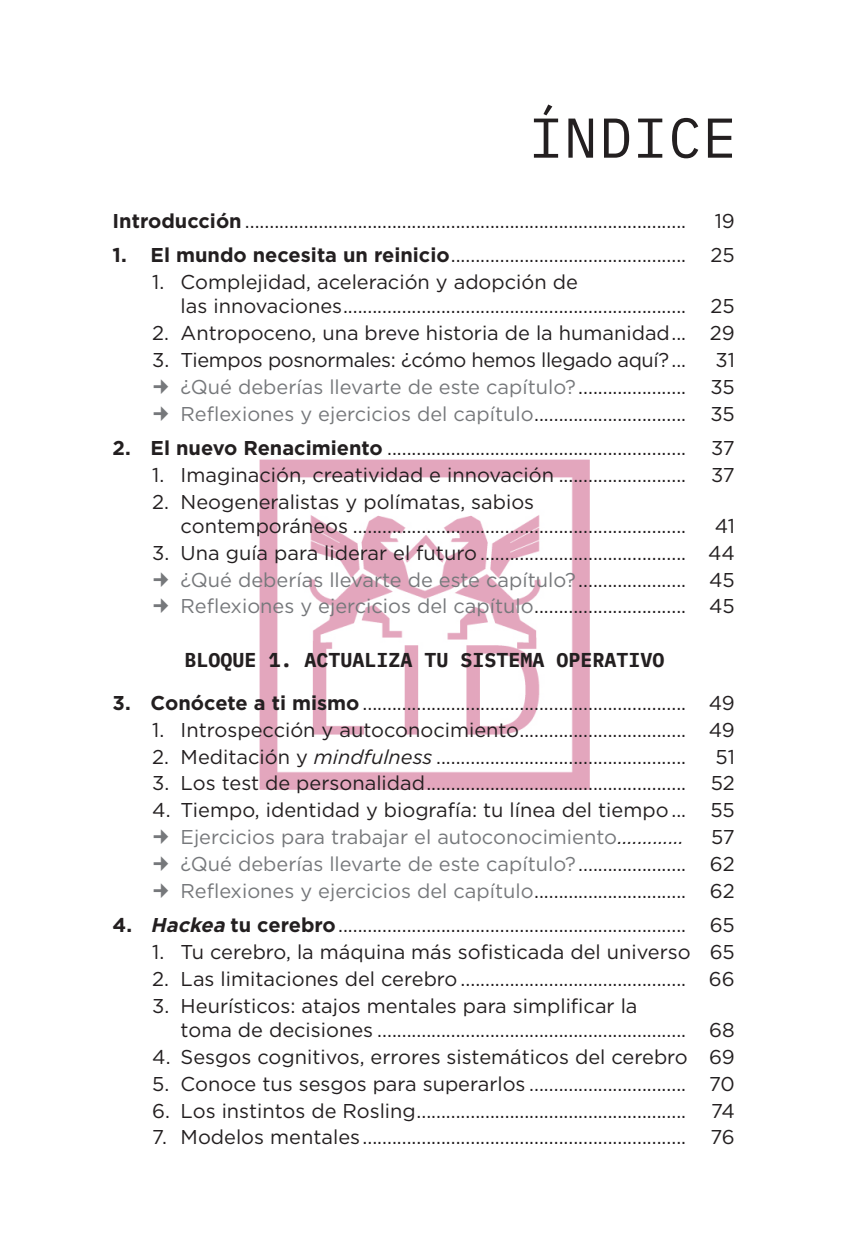
<style>
.page{position:relative;width:849px;height:1245px;background:#fff}
.page>*{position:absolute;margin:0;border:0;box-sizing:border-box;transform-origin:0 0}
.t1{font:56px "IBM Plex Mono";letter-spacing:.02em;color:#231f20}
.t2{font:20px/24px "Gotham";color:#231f20}
.t3{font:20px/26.8px "Gotham";color:#76787b;text-align:justify}
.t4{font:20px "Gotham";letter-spacing:-.02em;color:#231f20}
.t5{font:700 20px "IBM Plex Mono";color:#231f20}
.s1{font-weight:700}
.s2{color:#231f20}
.s3{color:#76787b}
.s4{font-style:italic}
.s5{font-weight:700;font-style:italic}
</style>
<div class="page">
<img style="left:259px;top:459px;width:331px;height:330px">
<h1 class="t1" style="left:529px;top:100px;width:209px">ÍNDICE</h1>
<p class="t2" style="left:113px;top:208px;width:575px"><span class="s1">Introducción</span> ..........................................................................................</p>
<p class="t2" style="left:714px;top:208px;width:22px">19</p>
<p class="t2" style="left:113px;top:243px;width:624px"><span class="s1">1. El mundo necesita un reinicio</span>................................................ 25</p>
<p class="t2" style="left:181px;top:270px;width:555px;text-indent:-28px">1. Complejidad, aceleración y adopción de<br>las innovaciones...................................................................... 25</p>
<p class="t2" style="left:152px;top:320px;width:584px">2. Antropoceno, una breve historia de la humanidad... 29</p>
<p class="t4" style="left:152px;top:347px;width:535px">3. Tiempos posnormales: ¿cómo hemos llegado aquí?...</p>
<p class="t3" style="left:181px;top:346px;width:555px;text-indent:535px"><span class="s2">31 </span>¿Qué deberías llevarte de este capítulo?<span class="s2">...................... 35<br></span>Reflexiones y ejercicios del capítulo<span class="s2">............................... 35</span></p>
<p class="t2" style="left:113px;top:435px;width:575px"><span class="s1">2. El nuevo Renacimiento</span> .............................................................</p>
<p class="t2" style="left:711px;top:435px;width:25px">37</p>
<p class="t2" style="left:152px;top:462px;width:535px">1. Imaginación, creatividad e innovación ..........................</p>
<p class="t2" style="left:711px;top:462px;width:25px">37</p>
<p class="t2" style="left:181px;top:489px;width:507px;text-indent:-28px">2. Neogeneralistas y polímatas, sabios contemporáneos ....................................................................</p>
<p class="t2" style="left:714px;top:513px;width:22px">41</p>
<p class="t2" style="left:181px;top:539px;width:555px;line-height:26.8px;text-align:justify;text-indent:-28px">3. Una guía para liderar el futuro .......................................... 44 <span class="s3">¿Qué deberías llevarte de este capítulo?</span>...................... 45<br><span class="s3">Reflexiones y ejercicios del capítulo</span>............................... 45</p>
<p class="t5" style="left:184px;top:646px;width:482px">BLOQUE 1. ACTUALIZA TU SISTEMA OPERATIVO</p>
<p class="t2" style="left:113px;top:690px;width:624px"><span class="s1">3. Conócete a ti mismo</span> .................................................................. 49</p>
<p class="t2" style="left:152px;top:717px;width:584px">1. Introspección y autoconocimiento.................................. 49</p>
<p class="t2" style="left:152px;top:744px;width:535px">2. Meditación y <span class="s4">mindfulness</span> ...................................................</p>
<p class="t2" style="left:715px;top:744px;width:21px">51</p>
<p class="t2" style="left:152px;top:771px;width:584px">3. Los test de personalidad..................................................... 52</p>
<p class="t2" style="left:181px;top:796px;width:555px;line-height:26.8px;text-indent:-28px">4. Tiempo, identidad y biografía: tu línea del tiempo... 55<br><span class="s3">Ejercicios para trabajar el autoconocimiento</span><span class="s4">.............</span></p>
<p class="t3" style="left:181px;top:823px;width:556px;text-indent:530px"><span class="s2">57 </span>¿Qué deberías llevarte de este capítulo?<span class="s2">...................... 62<br></span>Reflexiones y ejercicios del capítulo<span class="s2">............................... 62</span></p>
<p class="t2" style="left:113px;top:912px;width:624px"><span class="s1">4.</span> <span class="s5">Hackea</span> <span class="s1">tu cerebro</span>....................................................................... 65</p>
<p class="t2" style="left:152px;top:939px;width:584px">1. Tu cerebro, la máquina más sofisticada del universo 65</p>
<p class="t2" style="left:152px;top:966px;width:584px">2. Las limitaciones del cerebro.............................................. 66</p>
<p class="t2" style="left:181px;top:993px;width:555px;text-indent:-28px">3. Heurísticos: atajos mentales para simplificar la<br>toma de decisiones ............................................................... 68</p>
<p class="t2" style="left:152px;top:1044px;width:584px">4. Sesgos cognitivos, errores sistemáticos del cerebro 69</p>
<p class="t2" style="left:152px;top:1071px;width:584px">5. Conoce tus sesgos para superarlos ................................ 70</p>
<p class="t2" style="left:152px;top:1097px;width:535px">6. Los instintos de Rosling.......................................................</p>
<p class="t2" style="left:711px;top:1097px;width:25px">74</p>
<p class="t2" style="left:152px;top:1124px;width:584px">7. Modelos mentales.................................................................. 76</p>
</div>
